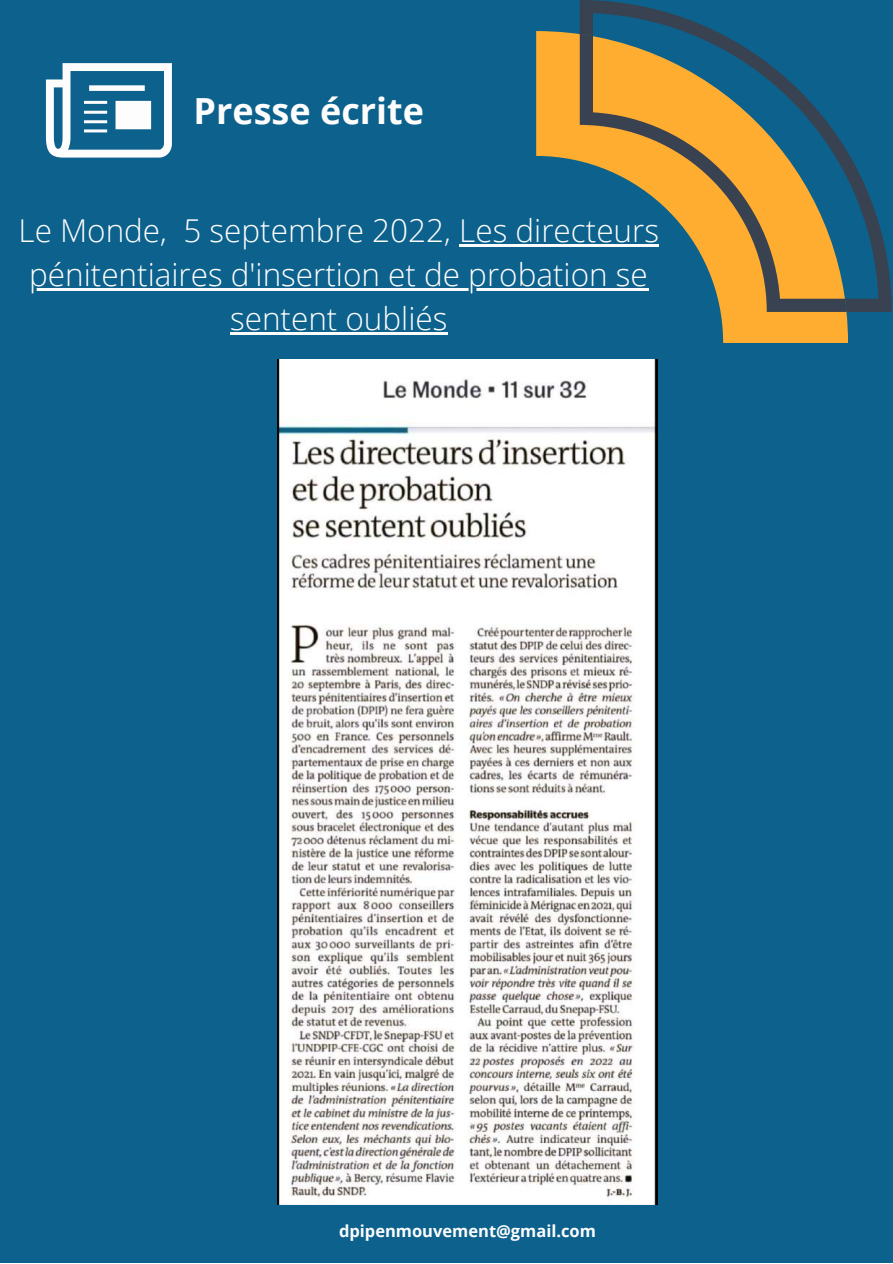
<style>
.page{position:relative;width:893px;height:1264px;background:#fff}
.page>*{position:absolute;margin:0;border:0;box-sizing:border-box;transform-origin:0 0}
.t1{font:700 36px "Open Sans";color:#fdfdfd}
.t2{font:300 31.5px/43.8px "Open Sans";color:#fdfdfd;text-align:center}
.t3{font:700 16.5px "Open Sans";color:#fdfdfd}
</style>
<div class="page">
<div style="left:0;top:0;width:892px;height:1262px;background:#0c618d"></div>
<svg style="left:536px;top:31px;width:312px;height:312px"></svg>
<svg style="left:579px;top:0;width:312px;height:312px"></svg>
<svg style="left:579px;top:34px;width:267px;height:278px"></svg>
<img style="left:277px;top:360px;width:380px;height:844px">
<svg style="left:46px;top:63px;width:126px;height:94px"></svg>
<hr style="left:459px;top:244px;width:200px;height:3px;background:#fdfdfd">
<hr style="left:29px;top:288px;width:619px;height:2px;background:#fdfdfd">
<hr style="left:230px;top:332px;width:217px;height:2px;background:#fdfdfd">
<p class="t1" style="left:193px;top:85px;width:232px">Presse écrite</p>
<p class="t2" style="left:19px;top:208px;width:642px">Le Monde, 5 septembre 2022, Les directeurs pénitentiaires d'insertion et de probation se sentent oubliés</p>
<p class="t3" style="left:339px;top:1219px;width:258px">dpipenmouvement@gmail.com</p>
</div>
